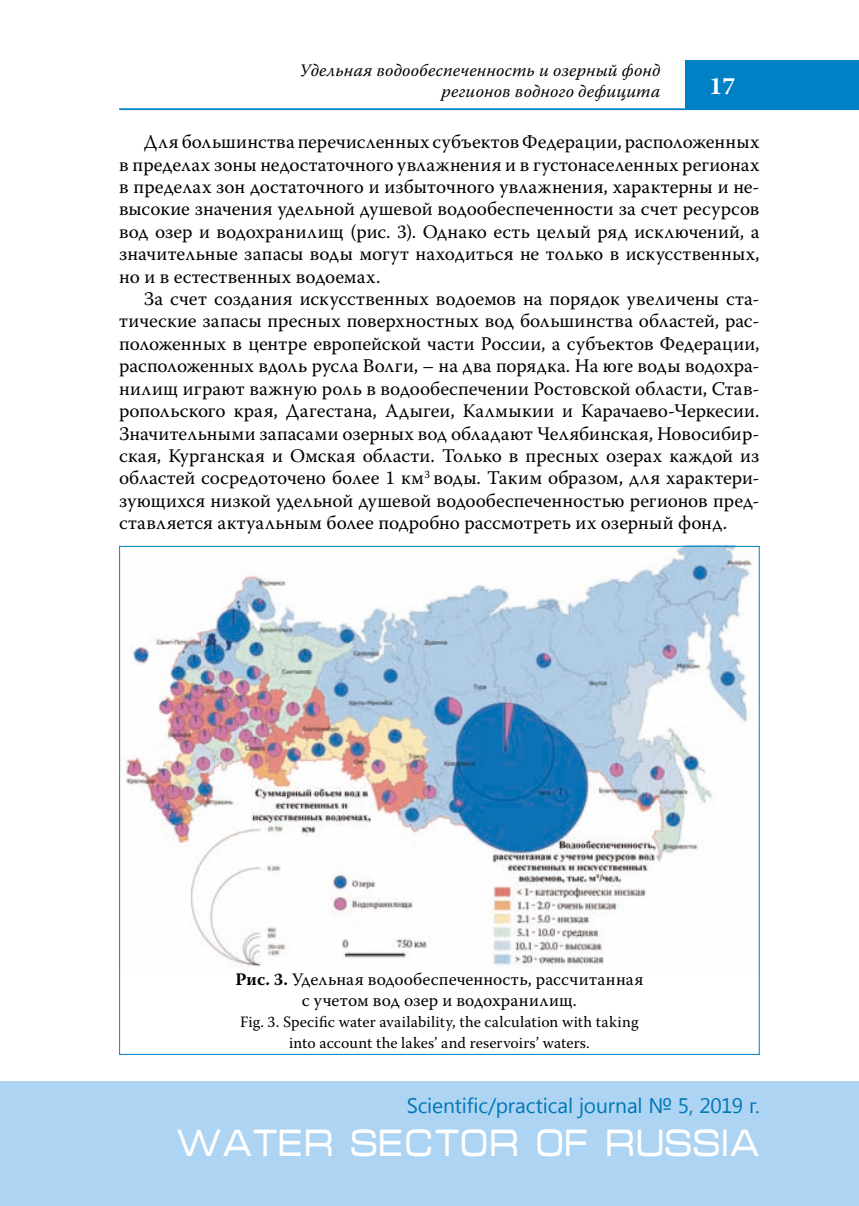
<style>
.page{position:relative;width:859px;height:1206px;background:#fff}
.page>*{position:absolute;margin:0;border:0;box-sizing:border-box;transform-origin:0 0}
.t1{font:38.5px "Micra C";color:#fff;scale:.83 1}
.t2{font:700 24.5px "Warnock Pro";color:#fff}
.t3{font:21px "Segoe UI";letter-spacing:-.005em;color:#0077b6}
.t4{font:19.25px/22.4px "Warnock Pro";letter-spacing:.005em;color:#000;text-align:justify}
.t5{font:17.5px/21px "Warnock Pro";letter-spacing:.01em;color:#000;text-align:center}
.t6{font:italic 17.5px/21px "Warnock Pro";letter-spacing:.01em;color:#000;text-align:right}
.t7{font:15.75px/21px "Warnock Pro";letter-spacing:.01em;color:#000;text-align:center}
.s1{font-weight:700}
</style>
<div class="page">
<hr style="left:119px;top:108px;width:739px;height:2px;background:#0080c5">
<div style="left:685px;top:60px;width:173px;height:50px;background:#0080c5"></div>
<div style="left:0;top:1081px;width:858px;height:124px;background:#add4f3"></div>
<img style="left:125px;top:548px;width:627px;height:420px">
<p class="t6" style="left:299px;top:59px;width:362px">Удельная водообеспеченность и озерный фонд регионов водного дефицита</p>
<p class="t2" style="left:708px;top:71px;width:28px">17</p>
<p class="t4" style="left:119px;top:130px;width:641px;text-indent:25px">Для большинства перечисленных субъектов Федерации, расположенных в пределах зоны недостаточного увлажнения и в густонаселенных регионах в пределах зон достаточного и избыточного увлажнения, характерны и не&shy;высокие значения удельной душевой водообеспеченности за счет ресурсов вод озер и водохранилищ (рис. 3). Однако есть целый ряд исключений, а значительные запасы воды могут находиться не только в искусственных, но и в естественных водоемах.</p>
<p class="t4" style="left:119px;top:287px;width:641px;text-indent:25px">За счет создания искусственных водоемов на порядок увеличены ста&shy;тические запасы пресных поверхностных вод большинства областей, рас&shy;положенных в центре европейской части России, а субъектов Федерации, расположенных вдоль русла Волги, – на два порядка. На юге воды водохра&shy;нилищ играют важную роль в водообеспечении Ростовской области, Став&shy;ропольского края, Дагестана, Адыгеи, Калмыкии и Карачаево-Черкесии.<br>Значительными запасами озерных вод обладают Челябинская, Новосибир&shy;ская, Курганская и Омская области. Только в пресных озерах каждой из областей сосредоточено более 1 км<sup>3</sup> воды. Таким образом, для характери&shy;зующихся низкой удельной душевой водообеспеченностью регионов пред&shy;ставляется актуальным более подробно рассмотреть их озерный фонд.</p>
<p class="t5" style="left:235px;top:968px;width:409px"><span class="s1">Рис. 3.</span> Удельная водообеспеченность, рассчитанная с учетом вод озер и водохранилищ.</p>
<p class="t7" style="left:240px;top:1011px;width:400px">Fig. 3. Specific water availability, the calculation with taking into account the lakes’ and reservoirs’ waters.</p>
<p class="t3" style="left:406px;top:1090px;width:354px">scientific/practical journal № 5, 2019 г.</p>
<h1 class="t1" style="left:175px;top:1126px;width:705px">WATER SECTOR OF RUSSIA</h1>
</div>
